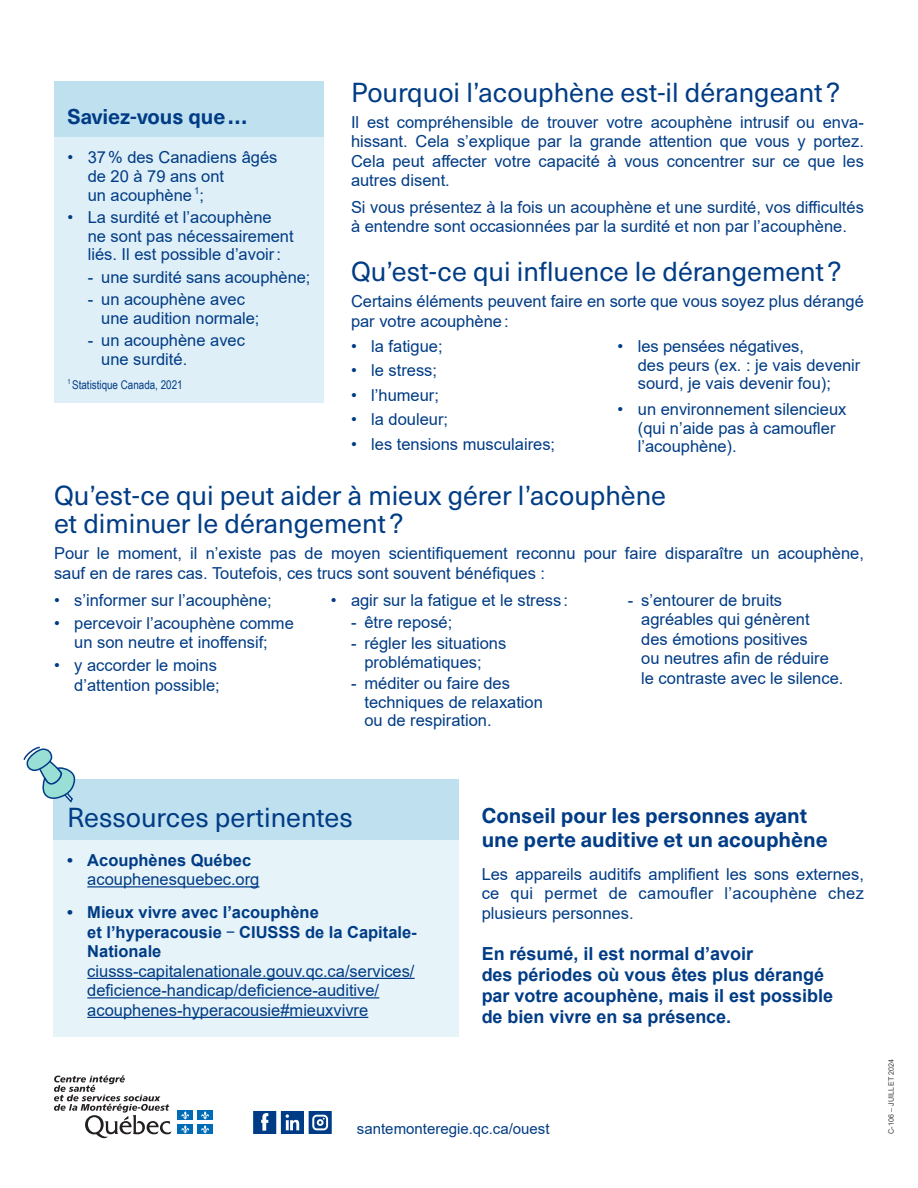
<style>
.page{position:relative;width:918px;height:1188px;background:#fff}
.page>*{position:absolute;margin:0;border:0;box-sizing:border-box;transform-origin:0 0}
.t1{font:27px/28.5px "Neue Haas Unica W1 G";color:#003c85}
.t2{font:700 21px/24px "Neue Haas Unica W1 G";color:#003c85}
.t3{font:700 18px/21px "Arial";color:#003c85}
.t4{font:16.5px/19.5px "Arial";color:#003c85}
.t5{font:700 16.5px/19.5px "Arial";color:#003c85}
.t6{font:15px "Arial";color:#003c85}
.t7{font:12px "Arial Narrow";color:#003c85}
.t8{font:7.5px "Arial";letter-spacing:.035em;color:#3e3e3f;scale:.95 1}
.s1{font-family:"Neue Haas Unica W1 G";font-weight:400}
</style>
<div class="page">
<div style="left:54px;top:81px;width:270px;height:57px;background:#bfe0ef"></div>
<div style="left:54px;top:138px;width:270px;height:265px;background:#dfeff7"></div>
<div style="left:54px;top:779px;width:405px;height:61px;background:#bfe0ef"></div>
<div style="left:54px;top:840px;width:405px;height:196px;background:#e6f3f9"></div>
<hr style="left:87px;top:886px;width:172px;height:1px;background:#003c85">
<hr style="left:87px;top:978px;width:328px;height:1px;background:#003c85">
<hr style="left:87px;top:997px;width:292px;height:1px;background:#003c85">
<hr style="left:87px;top:1017px;width:281px;height:1px;background:#003c85">
<svg style="left:23px;top:746px;width:53px;height:59px"></svg>
<svg style="left:54px;top:1075px;width:118px;height:63px"></svg>
<div style="left:178px;top:1111px;width:15px;height:9px;background:#006cb7"></div>
<div style="left:197px;top:1111px;width:16px;height:9px;background:#006cb7"></div>
<div style="left:178px;top:1125px;width:15px;height:9px;background:#006cb7"></div>
<svg style="left:181px;top:1111px;width:8px;height:23px"></svg>
<div style="left:197px;top:1125px;width:16px;height:9px;background:#006cb7"></div>
<svg style="left:201px;top:1111px;width:8px;height:23px"></svg>
<svg style="left:253px;top:1111px;width:79px;height:23px"></svg>
<p class="t2" style="left:68px;top:103px;width:181px">Saviez-vous que…</p>
<p class="t4" style="left:88px;top:148px;width:191px;line-height:18.8px;text-indent:-20px">• 37% des Canadiens âgés de 20 à 79 ans ont<br>un acouphène <sup>1</sup>;</p>
<p class="t4" style="left:88px;top:208px;width:207px;line-height:18.8px;text-indent:-20px">• La surdité et l’acouphène ne sont pas nécessairement liés. Il est possible d’avoir:</p>
<p class="t4" style="left:88px;top:267px;width:224px">- une surdité sans acouphène;</p>
<p class="t4" style="left:101px;top:290px;width:160px;line-height:18.8px;text-indent:-14px">- un acouphène avec une audition normale;</p>
<p class="t4" style="left:101px;top:330px;width:145px;text-indent:-14px">- un acouphène avec une surdité.</p>
<p class="t7" style="left:68px;top:376px;width:117px"><sup>1</sup> Statistique Canada, 2021</p>
<h1 class="t1" style="left:351px;top:76px;width:490px">Pourquoi l’acouphène est-il dérangeant?</h1>
<p class="t4" style="left:351px;top:112px;width:514px;text-align:justify">Il est compréhensible de trouver votre acouphène intrusif ou enva&shy;hissant. Cela s’explique par la grande attention que vous y portez.<br>Cela peut affecter votre capacité à vous concentrer sur ce que les autres disent.</p>
<p class="t4" style="left:351px;top:197px;width:514px">Si vous présentez à la fois un acouphène et une surdité, vos difficultés à entendre sont occasionnées par la surdité et non par l’acouphène.</p>
<h1 class="t1" style="left:351px;top:256px;width:492px">Qu’est-ce qui influence le dérangement?</h1>
<p class="t4" style="left:351px;top:291px;width:514px">Certains éléments peuvent faire en sorte que vous soyez plus dérangé par votre acouphène:</p>
<p class="t4" style="left:351px;top:336px;width:93px">• la fatigue;</p>
<p class="t4" style="left:351px;top:361px;width:88px">• le stress;</p>
<p class="t4" style="left:351px;top:385px;width:89px">• l’humeur;</p>
<p class="t4" style="left:351px;top:409px;width:99px">• la douleur;</p>
<p class="t4" style="left:351px;top:434px;width:206px">• les tensions musculaires;</p>
<p class="t4" style="left:638px;top:337px;width:224px;line-height:18.8px;text-indent:-20px">• les pensées négatives,<br>des peurs (ex. : je vais devenir sourd, je vais devenir fou);</p>
<p class="t4" style="left:638px;top:400px;width:210px;line-height:18.8px;text-indent:-20px">• un environnement silencieux (qui n’aide pas à camoufler l’acouphène).</p>
<h1 class="t1" style="left:54px;top:479px;width:614px">Qu’est-ce qui peut aider à mieux gérer l’acouphène et diminuer le dérangement?</h1>
<p class="t4" style="left:54px;top:544px;width:811px">Pour le moment, il n’existe pas de moyen scientifiquement reconnu pour faire disparaître un acouphène, sauf en de rares cas. Toutefois, ces trucs sont souvent bénéfiques :</p>
<p class="t4" style="left:54px;top:590px;width:219px">• s’informer sur l’acouphène;</p>
<p class="t4" style="left:54px;top:613px;width:241px;text-align:center">• percevoir l’acouphène comme un son neutre et inoffensif;</p>
<p class="t4" style="left:54px;top:655px;width:167px;text-align:right">• y accorder le moins d’attention possible;</p>
<p class="t4" style="left:331px;top:590px;width:239px">• agir sur la fatigue et le stress:</p>
<p class="t4" style="left:351px;top:612px;width:103px">- être reposé;</p>
<p class="t4" style="left:364px;top:634px;width:143px;line-height:18.8px;text-indent:-14px">- régler les situations problématiques;</p>
<p class="t4" style="left:364px;top:674px;width:180px;line-height:18.8px;text-indent:-14px">- méditer ou faire des techniques de relaxation ou de respiration.</p>
<p class="t4" style="left:641px;top:590px;width:204px;text-indent:-14px">- s’entourer de bruits agréables qui génèrent<br>des émotions positives<br>ou neutres afin de réduire le contraste avec le silence.</p>
<h1 class="t1" style="left:67px;top:801px;width:287px">Ressources pertinentes</h1>
<p class="t5" style="left:67px;top:850px;width:186px">• Acouphènes Québec</p>
<p class="t4" style="left:87px;top:869px;width:174px">acouphenesquebec.org</p>
<p class="t5" style="left:87px;top:903px;width:331px;text-indent:-20px">• Mieux vivre avec l’acouphène<br>et l’hyperacousie <span class="s1">–</span> CIUSSS de la Capitale-<br>Nationale</p>
<p class="t4" style="left:87px;top:961px;width:329px">ciusss-capitalenationale.gouv.qc.ca/services/ deficience-handicap/deficience-auditive/ acouphenes-hyperacousie#mieuxvivre</p>
<p class="t2" style="left:482px;top:802px;width:348px">Conseil pour les personnes ayant une perte auditive et un acouphène</p>
<p class="t4" style="left:482px;top:864px;width:384px;text-align:justify">Les appareils auditifs amplifient les sons externes, ce qui permet de camoufler l’acouphène chez plusieurs personnes.</p>
<p class="t3" style="left:482px;top:943px;width:353px">En résumé, il est normal d’avoir<br>des périodes où vous êtes plus dérangé par votre acouphène, mais il est possible de bien vivre en sa présence.</p>
<p class="t6" style="left:357px;top:1118px;width:194px">santemonteregie.qc.ca/ouest</p>
<p class="t8" style="left:886px;top:1134px;width:80px;rotate:-90deg">C-106 – JUILLET 2024</p>
</div>
